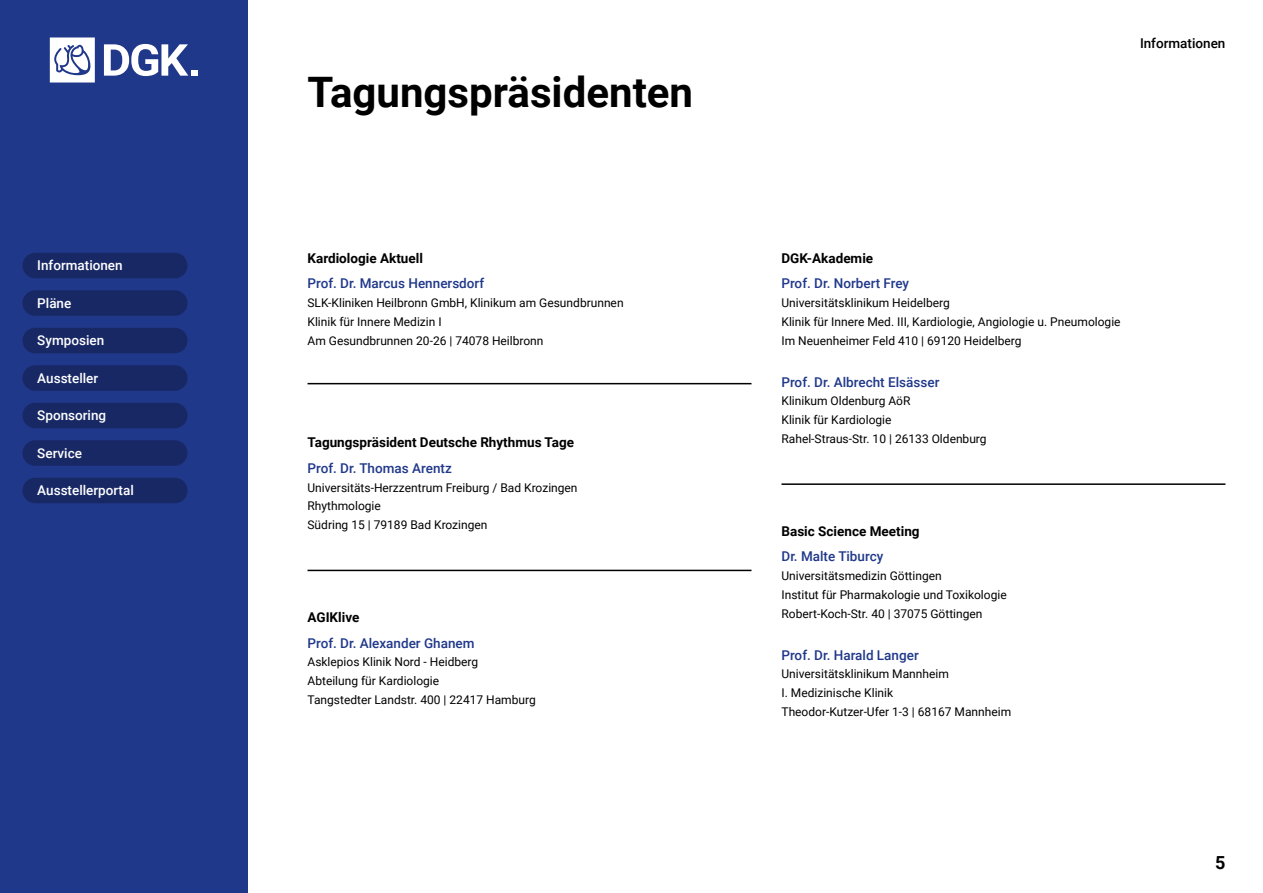
<style>
.page{position:relative;width:1263px;height:893px;background:#fff}
.page>*{position:absolute;margin:0;border:0;box-sizing:border-box;transform-origin:0 0}
.t1{font:700 42px "Roboto";color:#000}
.t2{font:700 18px "Roboto";color:#000}
.t3{font:500 13.5px "Roboto";color:#20388a}
.t4{font:700 13.5px "Roboto";color:#000}
.t5{font:500 13.5px "Roboto";color:#fff}
.t6{font:500 13.5px "Roboto";color:#000}
.t7{font:12px/18.8px "Roboto";color:#000}
</style>
<div class="page">
<div style="left:0;top:0;width:248px;height:893px;background:#20388a"></div>
<svg style="left:50px;top:38px;width:45px;height:44px;background:#d5dae9"></svg>
<div style="left:191px;top:70px;width:7px;height:6px;background:#fff"></div>
<svg style="left:104px;top:44px;width:84px;height:32px"></svg>
<div style="left:22px;top:253px;width:166px;height:25px;background:#182865;border-radius:13px"></div>
<div style="left:22px;top:328px;width:166px;height:25px;background:#182865;border-radius:13px"></div>
<div style="left:22px;top:290px;width:166px;height:26px;background:#182865;border-radius:13px"></div>
<div style="left:22px;top:365px;width:166px;height:26px;background:#182865;border-radius:13px"></div>
<div style="left:22px;top:403px;width:166px;height:25px;background:#182865;border-radius:13px"></div>
<div style="left:22px;top:440px;width:166px;height:26px;background:#182865;border-radius:13px"></div>
<div style="left:22px;top:478px;width:166px;height:25px;background:#182865;border-radius:13px"></div>
<hr style="left:308px;top:383px;width:443px;height:1px;background:#000">
<hr style="left:308px;top:570px;width:443px;height:1px;background:#000">
<hr style="left:781px;top:483px;width:444px;height:2px;background:#000">
<p class="t5" style="left:37px;top:256px;width:87px">Informationen</p>
<p class="t5" style="left:37px;top:293px;width:36px">Pläne</p>
<p class="t5" style="left:37px;top:331px;width:68px">Symposien</p>
<p class="t5" style="left:37px;top:368px;width:62px">Aussteller</p>
<p class="t5" style="left:37px;top:406px;width:70px">Sponsoring</p>
<p class="t5" style="left:37px;top:443px;width:46px">Service</p>
<p class="t5" style="left:37px;top:481px;width:98px">Ausstellerportal</p>
<h1 class="t1" style="left:308px;top:62px;width:387px">Tagungspräsidenten</h1>
<p class="t4" style="left:308px;top:249px;width:117px">Kardiologie Aktuell</p>
<p class="t3" style="left:308px;top:274px;width:178px">Prof. Dr. Marcus Hennersdorf</p>
<p class="t7" style="left:308px;top:293px;width:318px">SLK-Kliniken Heilbronn GmbH, Klinikum am Gesundbrunnen<br>Klinik für Innere Medizin I<br>Am Gesundbrunnen 20-26 | 74078 Heilbronn</p>
<p class="t4" style="left:308px;top:433px;width:268px">Tagungspräsident Deutsche Rhythmus Tage</p>
<p class="t3" style="left:308px;top:459px;width:146px">Prof. Dr. Thomas Arentz</p>
<p class="t7" style="left:308px;top:478px;width:272px">Universitäts-Herzzentrum Freiburg / Bad Krozingen<br>Rhythmologie<br>Südring 15 | 79189 Bad Krozingen</p>
<p class="t4" style="left:308px;top:608px;width:53px">AGIKlive</p>
<p class="t3" style="left:308px;top:633px;width:169px">Prof. Dr. Alexander Ghanem</p>
<p class="t7" style="left:308px;top:652px;width:230px">Asklepios Klinik Nord - Heidberg<br>Abteilung für Kardiologie<br>Tangstedter Landstr. 400 | 22417 Hamburg</p>
<p class="t6" style="left:1140px;top:33px;width:87px">Informationen</p>
<p class="t4" style="left:781px;top:249px;width:93px">DGK-Akademie</p>
<p class="t3" style="left:781px;top:274px;width:129px">Prof. Dr. Norbert Frey</p>
<p class="t7" style="left:781px;top:293px;width:341px">Universitätsklinikum Heidelberg<br>Klinik für Innere Med. III, Kardiologie, Angiologie u. Pneumologie<br>Im Neuenheimer Feld 410 | 69120 Heidelberg</p>
<p class="t3" style="left:781px;top:372px;width:159px">Prof. Dr. Albrecht Elsässer</p>
<p class="t7" style="left:781px;top:391px;width:207px">Klinikum Oldenburg AöR<br>Klinik für Kardiologie<br>Rahel-Straus-Str. 10 | 26133 Oldenburg</p>
<p class="t4" style="left:781px;top:522px;width:140px">Basic Science Meeting</p>
<p class="t3" style="left:781px;top:547px;width:103px">Dr. Malte Tiburcy</p>
<p class="t7" style="left:781px;top:566px;width:227px">Universitätsmedizin Göttingen<br>Institut für Pharmakologie und Toxikologie<br>Robert-Koch-Str. 40 | 37075 Göttingen</p>
<p class="t3" style="left:781px;top:645px;width:139px">Prof. Dr. Harald Langer</p>
<p class="t7" style="left:781px;top:664px;width:231px">Universitätsklinikum Mannheim<br>I. Medizinische Klinik<br>Theodor-Kutzer-Ufer 1-3 | 68167 Mannheim</p>
<h2 class="t2" style="left:1215px;top:850px;width:12px">5</h2>
</div>
